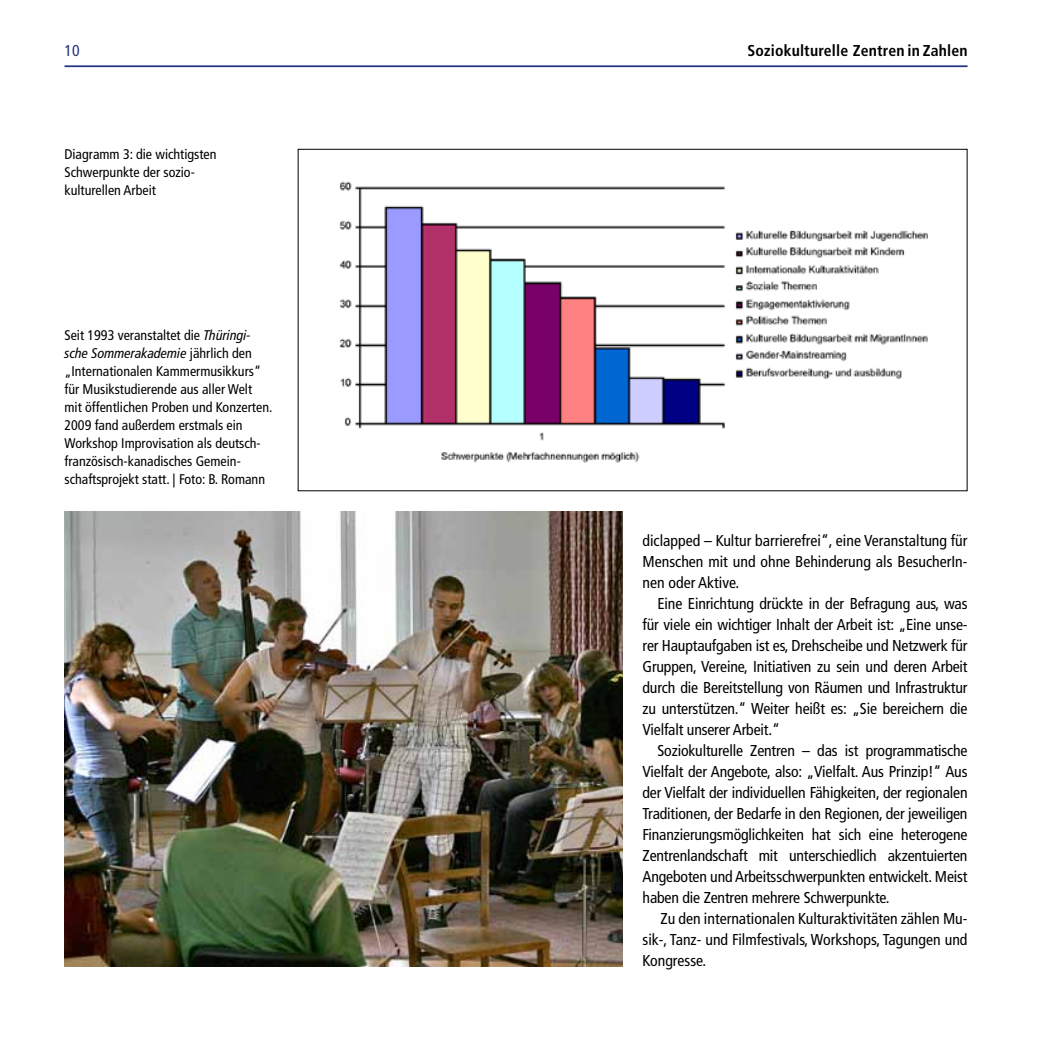
<style>
.page{position:relative;width:1042px;height:1042px;background:#fff}
.page>*{position:absolute;margin:0;border:0;box-sizing:border-box;transform-origin:0 0}
.t1{font:condensed 15.75px/21px "Frutiger LT Com";letter-spacing:-.01em;color:#000;text-align:justify}
.t2{font:700 condensed 15.75px "Frutiger LT Com";letter-spacing:.01em;color:#000}
.t3{font:condensed 15.75px "Frutiger LT Com";color:#243282}
.t4{font:condensed 14px/18px "Frutiger LT Com";color:#000}
.s1{font-style:italic}
</style>
<div class="page">
<hr style="left:64px;top:65px;width:903px;height:2px;background:#243282">
<img style="left:64px;top:511px;width:559px;height:455px">
<img style="left:339px;top:181px;width:589px;height:282px">
<p class="t3" style="left:64px;top:42px;width:17px">10</p>
<p class="t2" style="left:747px;top:42px;width:221px">Soziokulturelle Zentren in Zahlen</p>
<p class="t4" style="left:64px;top:146px;width:154px">Diagramm 3: die wichtigsten<br>Schwerpunkte der sozio&shy;kulturellen Arbeit</p>
<p class="t4" style="left:64px;top:326px;width:209px">Seit 1993 veranstaltet die <span class="s1">Thüringi&shy;sche Sommerakademie</span> jährlich den „Internationalen Kammermusikkurs“ für Musikstudierende aus aller Welt mit öffentlichen Proben und Konzerten.<br>2009 fand außerdem erstmals ein Workshop Improvisation als deutsch&shy;französisch-kanadisches Gemein&shy;schaftsprojekt statt. | Foto: B. Romann</p>
<p class="t1" style="left:642px;top:530px;width:326px">diclapped – Kultur barrierefrei“, eine Veranstaltung für Menschen mit und ohne Behinderung als BesucherIn&shy;nen oder Aktive.</p>
<p class="t1" style="left:642px;top:593px;width:326px;text-indent:15px">Eine Einrichtung drückte in der Befragung aus, was für viele ein wichtiger Inhalt der Arbeit ist: „Eine unse&shy;rer Hauptaufgaben ist es, Drehscheibe und Netzwerk für Gruppen, Vereine, Initiativen zu sein und deren Arbeit durch die Bereitstellung von Räumen und Infrastruktur zu unterstützen.“ Weiter heißt es: „Sie bereichern die Vielfalt unserer Arbeit.“</p>
<p class="t1" style="left:642px;top:740px;width:326px;text-indent:15px">Soziokulturelle Zentren – das ist programmatische Vielfalt der Angebote, also: „Vielfalt. Aus Prinzip!“ Aus der Vielfalt der individuellen Fähigkeiten, der regionalen Traditionen, der Bedarfe in den Regionen, der jeweiligen Finanzierungsmöglichkeiten hat sich eine heterogene Zentrenlandschaft mit unterschiedlich akzentuierten Angeboten und Arbeitsschwerpunkten entwickelt. Meist haben die Zentren mehrere Schwerpunkte.</p>
<p class="t1" style="left:642px;top:908px;width:326px;text-indent:18px">Zu den internationalen Kulturaktivitäten zählen Mu&shy;sik-, Tanz- und Filmfestivals, Workshops, Tagungen und Kongresse.</p>
</div>
